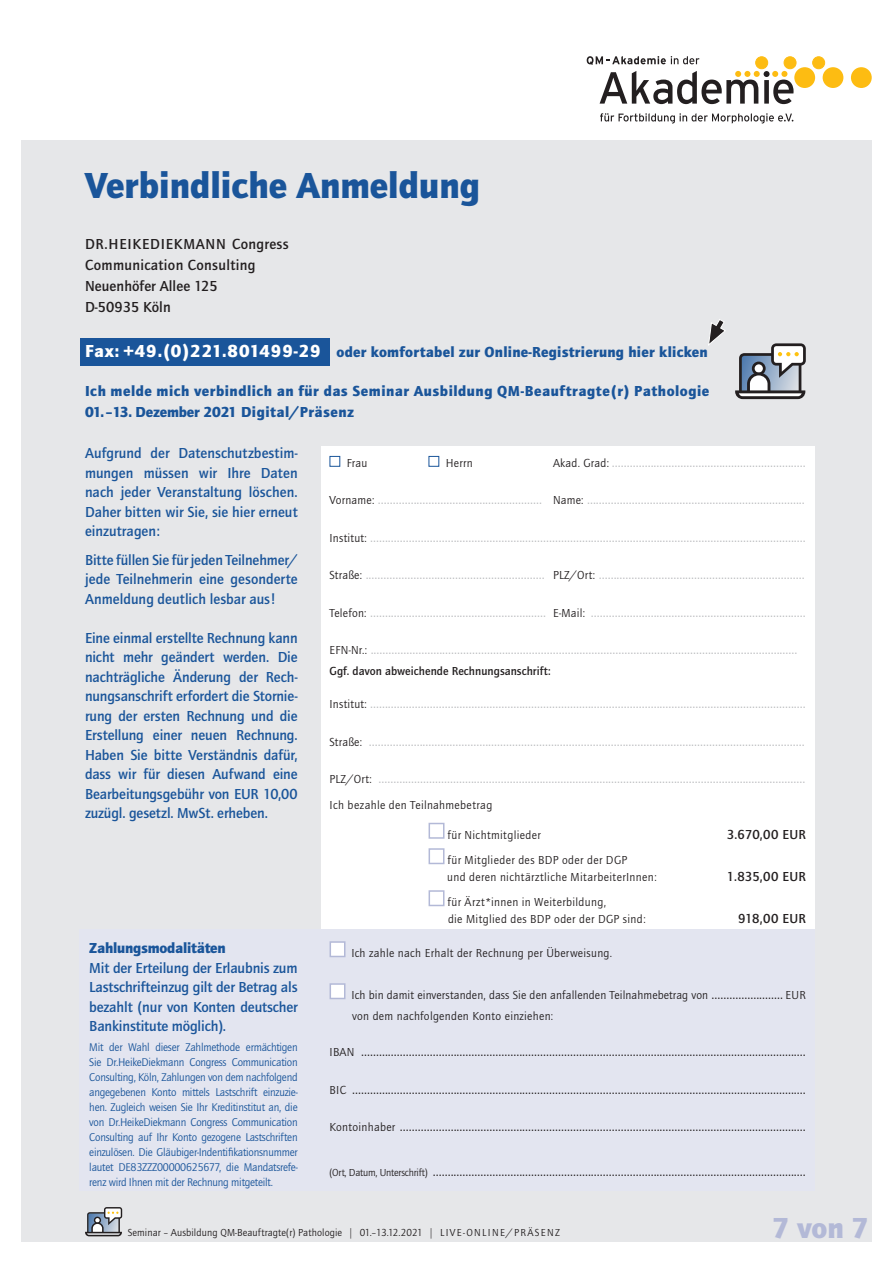
<style>
.page{position:relative;width:893px;height:1263px;background:#fff}
.page>*{position:absolute;margin:0;border:0;box-sizing:border-box;transform-origin:0 0}
.t1{font:900 37.5px "Quay Itc T";color:#1a559a}
.t2{font:900 30px "Quay Itc T";color:#b3b9d7}
.t3{font:15px "Quay Itc T";color:#bcbdc0}
.t4{font:700 15px/19.5px "Quay Itc T";color:#1a559a;text-align:justify}
.t5{font:15px "Quay Itc T";color:#231f20}
.t6{font:900 15px "Quay Itc T";letter-spacing:.025em;color:#1a559a}
.t7{font:700 15px "Quay Itc T";letter-spacing:.02em;color:#231f20}
.t8{font:900 15px "Quay Itc T";letter-spacing:.005em;color:#1a559a}
.t9{font:700 15px "Quay Itc T";letter-spacing:.05em;color:#231f20}
.t10{font:900 15px "Quay Itc T";letter-spacing:-.015em;color:#1a559a}
.t11{font:700 13.5px "Quay Itc T";letter-spacing:.015em;color:#231f20}
.t12{font:12px "Quay Itc T";letter-spacing:.025em;color:#231f20}
.t13{font:700 12px "Quay Itc T";letter-spacing:.005em;color:#231f20}
.t14{font:11.55px/15px "Quay Itc T";letter-spacing:-.02em;color:#1a559a;text-align:justify}
.t15{font:10.5px "Quay Itc T";letter-spacing:.01em;color:#231f20}
.s1{font-size:18px;color:#fff}
.s2{font-size:12px;color:#231f20}
.s3{font-size:15px}
.s4{font-size:12px}
.s5{font-size:10.5px}
.s6{font-family:"Slimbach";font-weight:700}
</style>
<div class="page">
<div style="left:21px;top:140px;width:851px;height:1102px;background:#e6e7e9"></div>
<svg style="left:600px;top:113px;width:193px;height:11px"></svg>
<div style="left:756px;top:57px;width:12px;height:12px;background:#fdbc12;border-radius:50%"></div>
<div style="left:756px;top:57px;width:12px;height:12px;border:1px solid #fdbc12;border-radius:50%"></div>
<div style="left:784px;top:57px;width:12px;height:12px;background:#fdbc12;border-radius:50%"></div>
<div style="left:784px;top:57px;width:12px;height:12px;border:1px solid #fdbc12;border-radius:50%"></div>
<div style="left:813px;top:57px;width:12px;height:12px;background:#fdbc12;border-radius:50%"></div>
<div style="left:813px;top:57px;width:12px;height:12px;border:1px solid #fdbc12;border-radius:50%"></div>
<div style="left:794px;top:67px;width:21px;height:21px;background:#fdbc12;border-radius:50%"></div>
<div style="left:823px;top:67px;width:20px;height:21px;background:#fdbc12;border-radius:50%"></div>
<div style="left:851px;top:67px;width:21px;height:21px;background:#fdbc12;border-radius:50%"></div>
<svg style="left:600px;top:71px;width:193px;height:33px"></svg>
<svg style="left:587px;top:56px;width:112px;height:9px"></svg>
<div style="left:80px;top:338px;width:249px;height:28px;background:#1a559a"></div>
<div style="left:321px;top:446px;width:493px;height:745px;background:#fff"></div>
<div style="left:79px;top:929px;width:735px;height:262px;background:#e3e5f0"></div>
<div style="left:330px;top:456px;width:10px;height:11px;border:1px solid #1a559a"></div>
<div style="left:429px;top:456px;width:10px;height:11px;border:1px solid #1a559a"></div>
<div style="left:429px;top:823px;width:15px;height:16px;background:#fff;border:2px solid #b3b9d7"></div>
<div style="left:429px;top:848px;width:15px;height:16px;background:#fff;border:2px solid #b3b9d7"></div>
<div style="left:429px;top:890px;width:15px;height:16px;background:#fff;border:2px solid #b3b9d7"></div>
<div style="left:330px;top:941px;width:15px;height:16px;background:#fff;border:2px solid #b3b9d7"></div>
<div style="left:330px;top:983px;width:15px;height:16px;background:#fff;border:2px solid #b3b9d7"></div>
<svg style="left:708px;top:319px;width:18px;height:27px"></svg>
<svg style="left:735px;top:343px;width:71px;height:56px"></svg>
<svg style="left:85px;top:1207px;width:37px;height:29px"></svg>
<p class="t1" style="left:85px;top:164px;width:397px">Verbindliche Anmeldung</p>
<p class="t9" style="left:85px;top:236px;width:205px">DR.HEIKEDIEKMANN Congress</p>
<p class="t7" style="left:85px;top:257px;width:172px">Communication Consulting</p>
<p class="t7" style="left:85px;top:278px;width:134px">Neuenhöfer Allee 125</p>
<p class="t7" style="left:85px;top:299px;width:87px">D-50935 Köln</p>
<p class="t6" style="left:85px;top:343px;width:624px"><span class="s1">Fax: +49.(0)221.801499-29</span> oder komfortabel zur Online-Registrierung hier klicken</p>
<p class="t6" style="left:85px;top:383px;width:626px">Ich melde mich verbindlich an für das Seminar Ausbildung QM-Beauftragte(r) Pathologie</p>
<p class="t8" style="left:85px;top:404px;width:271px">01.–13. Dezember 2021 Digital/Präsenz</p>
<p class="t4" style="left:85px;top:443px;width:214px">Aufgrund der Datenschutzbestim&shy;mungen müssen wir Ihre Daten nach jeder Veranstaltung löschen.<br>Daher bitten wir Sie, sie hier erneut einzutragen:</p>
<p class="t4" style="left:85px;top:550px;width:214px">Bitte füllen Sie für jeden Teilnehmer/ jede Teilnehmerin eine gesonderte Anmeldung deutlich lesbar aus!</p>
<p class="t4" style="left:85px;top:628px;width:214px">Eine einmal erstellte Rechnung kann nicht mehr geändert werden. Die nachträgliche Änderung der Rech&shy;nungsanschrift erfordert die Stornie&shy;rung der ersten Rechnung und die Erstellung einer neuen Rechnung.<br>Haben Sie bitte Verständnis dafür, dass wir für diesen Aufwand eine Bearbeitungsgebühr von EUR 10,00 zuzügl. gesetzl. MwSt. erheben.</p>
<p class="t10" style="left:89px;top:939px;width:138px">Zahlungsmodalitäten</p>
<p class="t4" style="left:89px;top:958px;width:210px">Mit der Erteilung der Erlaubnis zum Lastschrifteinzug gilt der Betrag als bezahlt (nur von Konten deutscher Bankinstitute möglich).</p>
<p class="t14" style="left:89px;top:1039px;width:210px">Mit der Wahl dieser Zahlmethode ermächtigen Sie Dr.HeikeDiekmann Congress Communication Consulting, Köln, Zahlungen von dem nachfolgend angegebenen Konto mittels Lastschrift einzuzie&shy;hen. Zugleich weisen Sie Ihr Kreditinstitut an, die von Dr.HeikeDiekmann Congress Communication Consulting auf Ihr Konto gezogene Lastschriften einzulösen. Die Gläubiger-Indentifikationsnummer lautet DE83ZZZ00000625677, die Mandatsrefe&shy;renz wird Ihnen mit der Rechnung mitgeteilt.</p>
<p class="t12" style="left:347px;top:456px;width:22px">Frau</p>
<p class="t12" style="left:446px;top:456px;width:28px">Herrn</p>
<p class="t3" style="left:553px;top:453px;width:254px"><span class="s2">Akad. Grad:</span> .................................................................</p>
<p class="t3" style="left:330px;top:490px;width:477px"><span class="s2">Vorname:</span> ....................................................... <span class="s2">Name:</span> .........................................................................</p>
<p class="t3" style="left:330px;top:528px;width:478px"><span class="s2">Institut:</span> ..................................................................................................................................................</p>
<p class="t3" style="left:330px;top:565px;width:477px"><span class="s2">Straße:</span> ............................................................ <span class="s2">PLZ/Ort:</span> .....................................................................</p>
<p class="t3" style="left:330px;top:603px;width:478px"><span class="s2">Telefon:</span> ........................................................... <span class="s2">E-Mail:</span> ........................................................................</p>
<p class="t3" style="left:330px;top:640px;width:469px"><span class="s2">EFN-Nr.:</span> ...............................................................................................................................................</p>
<p class="t13" style="left:330px;top:664px;width:223px">Ggf. davon abweichende Rechnungsanschrift:</p>
<p class="t3" style="left:330px;top:694px;width:478px"><span class="s2">Institut:</span> ..................................................................................................................................................</p>
<p class="t3" style="left:330px;top:732px;width:477px"><span class="s2">Straße:</span> ..................................................................................................................................................</p>
<p class="t3" style="left:330px;top:769px;width:477px"><span class="s2">PLZ/Ort:</span> ...............................................................................................................................................</p>
<p class="t12" style="left:330px;top:798px;width:164px">Ich bezahle den Teilnahmebetrag</p>
<p class="t12" style="left:447px;top:828px;width:95px">für Nichtmitglieder</p>
<p class="t11" style="left:727px;top:826px;width:81px">3.670,00 EUR</p>
<p class="t12" style="left:447px;top:853px;width:181px">für Mitglieder des BDP oder der DGP</p>
<p class="t12" style="left:447px;top:870px;width:211px">und deren nichtärztliche MitarbeiterInnen:</p>
<p class="t11" style="left:727px;top:868px;width:80px">1.835,00 EUR</p>
<p class="t12" style="left:447px;top:895px;width:160px">für Ärzt*innen in Weiterbildung,</p>
<p class="t12" style="left:448px;top:912px;width:199px">die Mitglied des BDP oder der DGP sind:</p>
<p class="t11" style="left:738px;top:910px;width:69px">918,00 EUR</p>
<p class="t12" style="left:351px;top:946px;width:262px">Ich zahle nach Erhalt der Rechnung per Überweisung.</p>
<p class="t12" style="left:351px;top:988px;width:456px">Ich bin damit einverstanden, dass Sie den anfallenden Teilnahmebetrag von <span class="s3">........................</span> EUR</p>
<p class="t12" style="left:352px;top:1009px;width:203px">von dem nachfolgenden Konto einziehen:</p>
<p class="t5" style="left:330px;top:1042px;width:478px"><span class="s4">IBAN</span> .....................................................................................................................................................</p>
<p class="t5" style="left:330px;top:1080px;width:478px"><span class="s4">BIC</span> ........................................................................................................................................................</p>
<p class="t5" style="left:330px;top:1117px;width:478px"><span class="s4">Kontoinhaber</span> ........................................................................................................................................</p>
<p class="t5" style="left:330px;top:1162px;width:478px"><span class="s5">(Ort, Datum, Unterschrift)</span> .............................................................................................................................</p>
<p class="t15" style="left:128px;top:1227px;width:434px">Seminar – Ausbildung QM-Beauftragte(r) Pathologie <span class="s6">|</span> 01.–13.12.2021 <span class="s6">|</span> LIVE-ONLINE/PRÄSENZ</p>
<p class="t2" style="left:772px;top:1210px;width:98px">7 von 7</p>
</div>
